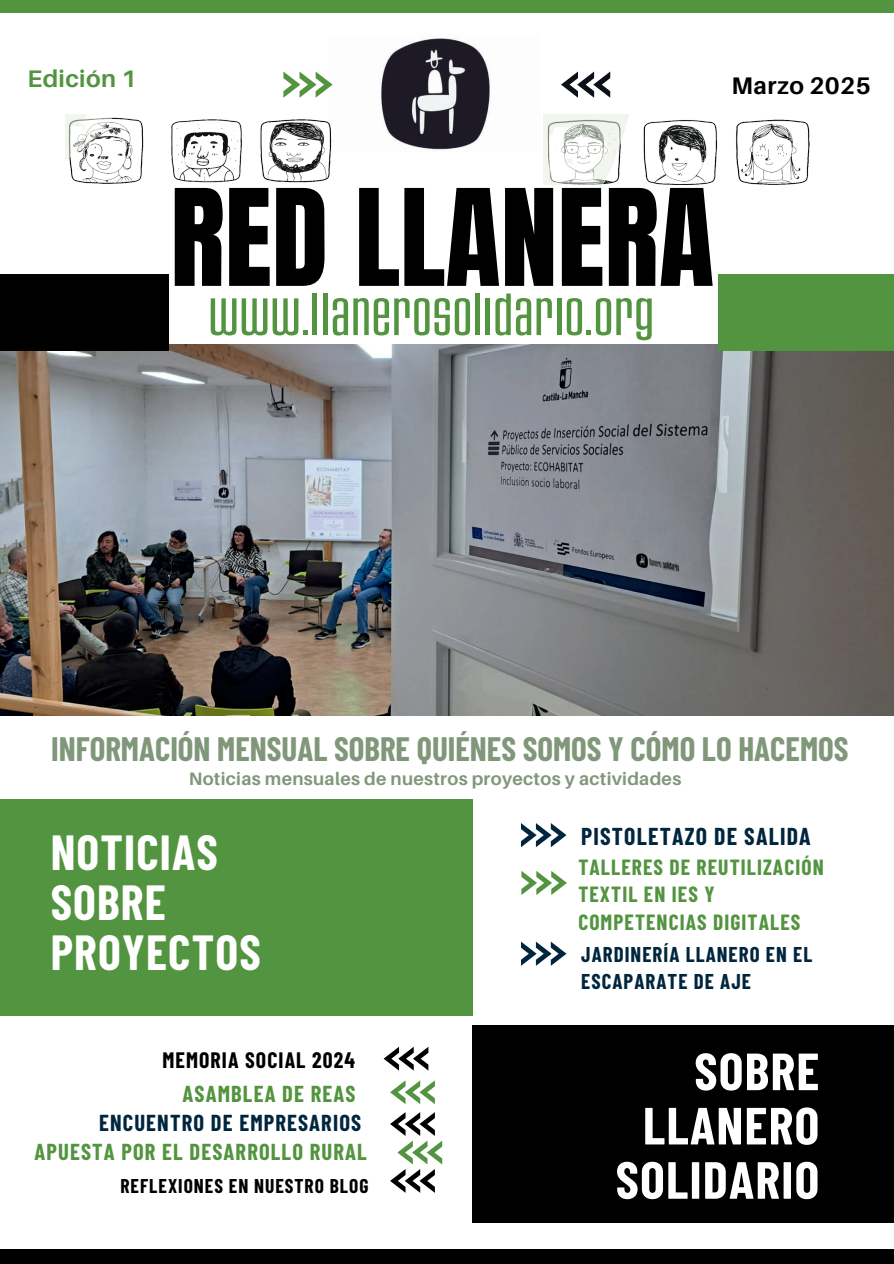
<style>
.page{position:relative;width:894px;height:1264px;background:#fff}
.page>*{position:absolute;margin:0;border:0;box-sizing:border-box;transform-origin:0 0}
.t1{font:114px "Anton";color:#000}
.t2{font:62.25px "House Gothic HG23 Cond LIGHT3";letter-spacing:.025em;color:#52943f}
.t3{font:700 52.2px/54.3px "Barlow Condensed";letter-spacing:.025em;color:#fff;text-align:right}
.t4{font:700 48.15px/50.1px "Barlow Condensed";letter-spacing:.025em;color:#fff}
.t5{font:700 33px "Barlow Condensed";color:#80977a}
.t6{font:700 24px "Aileron";letter-spacing:.015em;color:#000}
.t7{font:700 24px "Aileron";letter-spacing:.015em;color:#52943f}
.t8{font:700 23.85px "Barlow Condensed";letter-spacing:.05em;color:#00263e}
.t9{font:700 22.5px "Barlow Condensed";letter-spacing:.05em;color:#52943f}
.t10{font:700 22.5px "Barlow Condensed";letter-spacing:.05em;color:#00263e}
.t11{font:700 21.75px "Barlow Condensed";letter-spacing:.05em;color:#000}
.t12{font:700 21.45px/27.5px "Barlow Condensed";letter-spacing:.05em;color:#52943f}
.t13{font:700 20.85px/26.7px "Barlow Condensed";letter-spacing:.05em;color:#00263e}
.t14{font:700 19.5px "Barlow Condensed";letter-spacing:.05em;color:#000}
.t15{font:700 18px "Aileron";letter-spacing:.015em;color:#80977a}
</style>
<div class="page">
<img style="left:0;top:344px;width:892px;height:372px">
<div style="left:0;top:0;width:893px;height:12px;background:#52943f"></div>
<div style="left:0;top:1249px;width:893px;height:14px;background:#000"></div>
<img style="left:332px;top:38px;width:158px;height:112px">
<div style="left:0;top:274px;width:168px;height:77px;background:#000"></div>
<div style="left:717px;top:274px;width:176px;height:77px;background:#52943f"></div>
<div style="left:0;top:799px;width:472px;height:216px;background:#52943f"></div>
<div style="left:472px;top:1025px;width:421px;height:197px;background:#000"></div>
<svg style="left:521px;top:823px;width:45px;height:24px"></svg>
<svg style="left:383px;top:1047px;width:45px;height:23px"></svg>
<svg style="left:521px;top:871px;width:45px;height:24px"></svg>
<svg style="left:390px;top:1080px;width:45px;height:23px"></svg>
<svg style="left:521px;top:941px;width:45px;height:24px"></svg>
<svg style="left:283px;top:72px;width:49px;height:25px"></svg>
<svg style="left:561px;top:72px;width:49px;height:25px"></svg>
<svg style="left:390px;top:1112px;width:52px;height:80px"></svg>
<img style="left:65px;top:115px;width:302px;height:69px">
<img style="left:543px;top:115px;width:267px;height:69px">
<p class="t7" style="left:28px;top:65px;width:110px">Edición 1</p>
<p class="t6" style="left:731px;top:72px;width:140px">Marzo 2025</p>
<h1 class="t1" style="left:170px;top:180px;width:545px">RED LLANERA</h1>
<h2 class="t2" style="left:209px;top:284px;width:446px">www.llanerosolidario.org</h2>
<h3 class="t5" style="left:51px;top:725px;width:798px">INFORMACIÓN MENSUAL SOBRE QUIÉNES SOMOS Y CÓMO LO HACEMOS</h3>
<p class="t15" style="left:189px;top:769px;width:494px">Noticias mensuales de nuestros proyectos y actividades</p>
<p class="t8" style="left:581px;top:819px;width:231px">PISTOLETAZO DE SALIDA</p>
<h3 class="t4" style="left:51px;top:824px;width:211px">NOTICIAS<br>SOBRE<br>PROYECTOS</h3>
<p class="t12" style="left:578px;top:852px;width:247px">TALLERES DE REUTILIZACIÓN<br>TEXTIL EN IES Y<br>COMPETENCIAS DIGITALES</p>
<p class="t13" style="left:581px;top:940px;width:232px">JARDINERÍA LLANERO EN EL<br>ESCAPARATE DE AJE</p>
<p class="t11" style="left:162px;top:1044px;width:194px">MEMORIA SOCIAL 2024</p>
<p class="t9" style="left:182px;top:1077px;width:174px">ASAMBLEA DE REAS</p>
<p class="t10" style="left:99px;top:1106px;width:263px">ENCUENTRO DE EMPRESARIOS</p>
<p class="t9" style="left:35px;top:1136px;width:333px">APUESTA POR EL DESARROLLO RURAL</p>
<p class="t14" style="left:120px;top:1171px;width:249px">REFLEXIONES EN NUESTRO BLOG</p>
<h3 class="t3" style="left:615px;top:1041px;width:205px">SOBRE<br>LLANERO<br>SOLIDARIO</h3>
</div>
